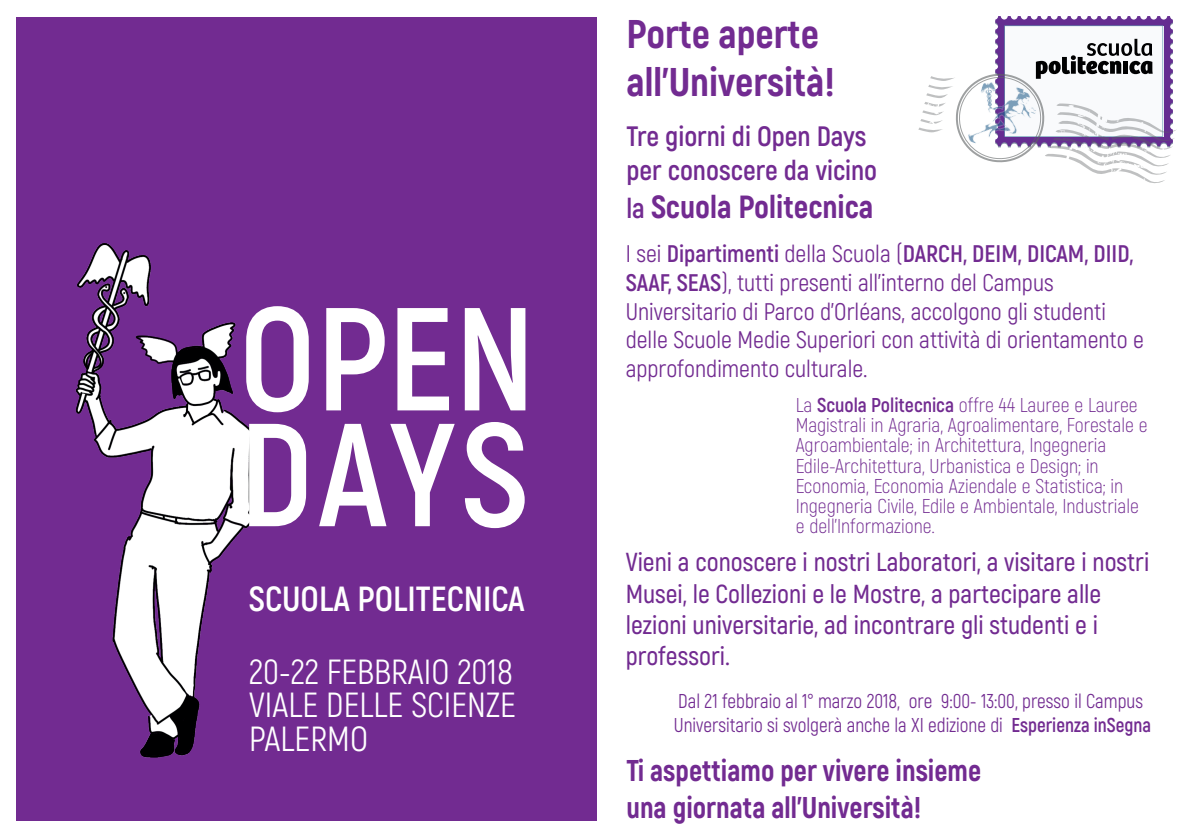
<style>
.page{position:relative;width:1191px;height:838px;background:#fff}
.page>*{position:absolute;margin:0;border:0;box-sizing:border-box;transform-origin:0 0}
.t1{font:700 146px/115.6px "Akrobat";letter-spacing:.01em;color:#fff}
.t2{font:800 40px/48px "Akrobat";color:#722b91}
.t3{font:34.8px/33.4px "Akrobat";color:#fff;text-align:justify}
.t4{font:700 34.8px "Akrobat";color:#fff}
.t5{font:800 32px "Akrobat";color:#722b91}
.t6{font:800 30px/36px "Akrobat";color:#722b91;scale:.96 1}
.t7{font:700 28px/33.6px "Akrobat";color:#722b91}
.t8{font:600 26px/31.2px "Akrobat";color:#722b91}
.t9{font:24px/28.8px "Akrobat";color:#722b91}
.t10{font:300 20px/20px "Akrobat";color:#722b91}
.t11{font:20px/24px "Akrobat";color:#722b91;scale:.96 1}
.s1{font-weight:700;font-size:28px}
.s2{font-weight:700}
</style>
<div class="page">
<img style="left:16px;top:17px;width:581px;height:804px">
<svg style="left:918px;top:16px;width:258px;height:167px"></svg>
<img style="left:962px;top:75px;width:81px;height:85px">
<h1 class="t1" style="left:239px;top:301px;width:298px">OPEN<br>DAYS</h1>
<h3 class="t4" style="left:249px;top:576px;width:277px">SCUOLA POLITECNICA</h3>
<h3 class="t3" style="left:249px;top:654px;width:268px">20-22 FEBBRAIO 2018<br>VIALE DELLE SCIENZE PALERMO</h3>
<h2 class="t2" style="left:626px;top:10px;width:210px">Porte aperte all’Università!</h2>
<h3 class="t7" style="left:626px;top:119px;width:252px">Tre giorni di Open Days per conoscere da vicino</h3>
<h3 class="t5" style="left:626px;top:186px;width:248px"><span class="s1">la</span> Scuola Politecnica</h3>
<p class="t9" style="left:626px;top:239px;width:520px">I sei <span class="s2">Dipartimenti</span> della Scuola (<span class="s2">DARCH, DEIM, DICAM, DIID, SAAF, SEAS</span>), tutti presenti all’interno del Campus Universitario di Parco d’Orléans, accolgono gli studenti delle Scuole Medie Superiori con attività di orientamento e approfondimento culturale.</p>
<p class="t10" style="left:795px;top:395px;width:353px">La <span class="s2">Scuola Politecnica</span> offre 44 Lauree e Lauree Magistrali in Agraria, Agroalimentare, Forestale e Agroambientale; in Architettura, Ingegneria Edile-Architettura, Urbanistica e Design; in Economia, Economia Aziendale e Statistica; in Ingegneria Civile, Edile e Ambientale, Industriale e dell’Informazione.</p>
<h3 class="t8" style="left:626px;top:546px;width:525px">Vieni a conoscere i nostri Laboratori, a visitare i nostri Musei, le Collezioni e le Mostre, a partecipare alle lezioni universitarie, ad incontrare gli studenti e i professori.</h3>
<p class="t11" style="left:674px;top:689px;width:498px">Dal 21 febbraio al 1° marzo 2018, ore 9:00- 13:00, presso il Campus<br>Universitario si svolgerà anche la XI edizione di <span class="s2">Esperienza inSegna</span></p>
<h3 class="t6" style="left:626px;top:752px;width:371px">Ti aspettiamo per vivere insieme una giornata all’Università!</h3>
</div>
